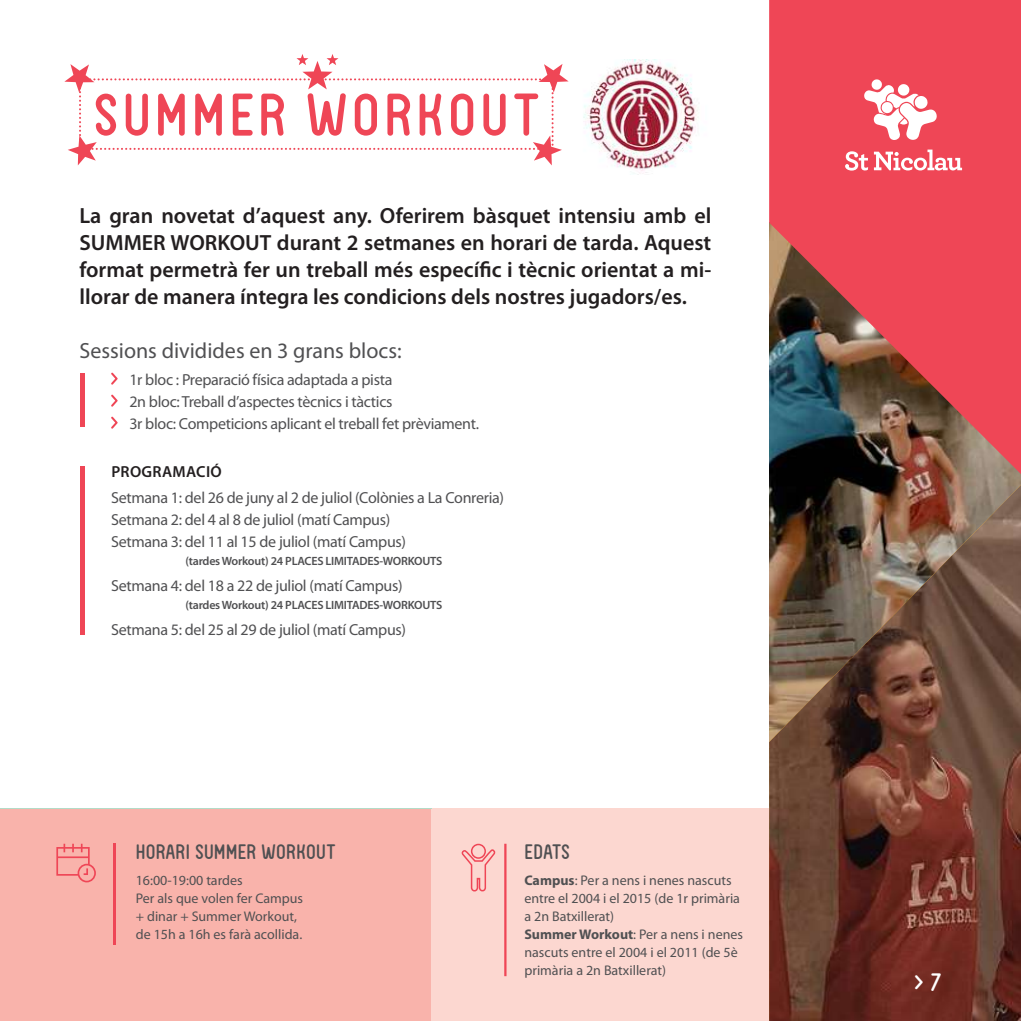
<style>
.page{position:relative;width:1021px;height:1021px;background:#fff}
.page>*{position:absolute;margin:0;border:0;box-sizing:border-box;transform-origin:0 0}
.t1{font:57.4px "FV Almelo";letter-spacing:.08em;color:#ef4656}
.t2{font:24px "FV Almelo";color:#fff}
.t3{font:600 22px/27px "Myriad Pro";color:#231f20;text-align:justify}
.t4{font:22px "Myriad Pro";color:#505052}
.t5{font:20px "FV Almelo";letter-spacing:.02em;color:#505052}
.t6{font:16px/22px "Myriad Pro";letter-spacing:-.02em;color:#505052}
.t7{font:600 16px "Myriad Pro";letter-spacing:.02em;color:#231f20}
.t8{font:14px/18px "Myriad Pro";color:#505052}
.t9{font:600 12px "Myriad Pro";letter-spacing:-.02em;color:#505052}
.s1{font-weight:700}
</style>
<div class="page">
<div style="left:0;top:808px;width:431px;height:212px;background:#f9b3ab"></div>
<div style="left:431px;top:808px;width:338px;height:212px;background:#fcd7d0"></div>
<img style="left:769px;top:474px;width:251px;height:11px">
<svg style="left:769px;top:0;width:251px;height:474px;background:#c24951"></svg>
<img style="left:769px;top:485px;width:251px;height:535px">
<svg style="left:56px;top:843px;width:40px;height:39px"></svg>
<hr style="left:114px;top:843px;width:2px;height:101px;background:#ef4656">
<img style="left:769px;top:743px;width:1px;height:65px">
<img style="left:769px;top:808px;width:1px;height:212px">
<svg style="left:111px;top:373px;width:7px;height:11px"></svg>
<svg style="left:111px;top:395px;width:7px;height:11px"></svg>
<svg style="left:111px;top:417px;width:7px;height:11px"></svg>
<svg style="left:461px;top:843px;width:35px;height:49px"></svg>
<div style="left:80px;top:373px;width:5px;height:54px;background:#ef4656"></div>
<div style="left:80px;top:466px;width:5px;height:168px;background:#ef4656"></div>
<img style="left:568px;top:60px;width:130px;height:113px">
<hr style="left:504px;top:843px;width:2px;height:133px;background:#ef4656">
<svg style="left:64px;top:54px;width:504px;height:111px"></svg>
<svg style="left:863px;top:79px;width:73px;height:61px"></svg>
<svg style="left:845px;top:150px;width:117px;height:21px"></svg>
<h1 class="t1" style="left:93px;top:81px;width:448px">SUMMER WORKOUT</h1>
<p class="t3" style="left:79px;top:202px;width:633px">La gran novetat d’aquest any. Oferirem bàsquet intensiu amb el SUMMER WORKOUT durant 2 setmanes en horari de tarda. Aquest format permetrà fer un treball més específic i tècnic orientat a mi&shy;llorar de manera íntegra les condicions dels nostres jugadors/es.</p>
<h3 class="t4" style="left:79px;top:339px;width:324px">Sessions dividides en 3 grans blocs:</h3>
<p class="t6" style="left:129px;top:368px;width:351px">1r bloc : Preparació física adaptada a pista<br>2n bloc: Treball d’aspectes tècnics i tàctics<br>3r bloc: Competicions aplicant el treball fet prèviament.</p>
<p class="t7" style="left:111px;top:462px;width:112px">PROGRAMACIÓ</p>
<p class="t6" style="left:111px;top:486px;width:394px">Setmana 1: del 26 de juny al 2 de juliol (Colònies a La Conreria)<br>Setmana 2: del 4 al 8 de juliol (matí Campus)<br>Setmana 3: del 11 al 15 de juliol (matí Campus)</p>
<p class="t9" style="left:185px;top:554px;width:258px">(tardes Workout) 24 PLACES LIMITADES-WORKOUTS</p>
<p class="t6" style="left:111px;top:574px;width:293px">Setmana 4: del 18 a 22 de juliol (matí Campus)</p>
<p class="t9" style="left:185px;top:598px;width:258px">(tardes Workout) 24 PLACES LIMITADES-WORKOUTS</p>
<p class="t6" style="left:111px;top:618px;width:296px">Setmana 5: del 25 al 29 de juliol (matí Campus)</p>
<p class="t5" style="left:136px;top:839px;width:201px">HORARI SUMMER WORKOUT</p>
<p class="t8" style="left:136px;top:871px;width:169px">16:00-19:00 tardes<br>Per als que volen fer Campus + dinar + Summer Workout, de 15h a 16h es farà acollida.</p>
<p class="t5" style="left:524px;top:840px;width:47px">EDATS</p>
<p class="t8" style="left:524px;top:871px;width:220px"><span class="s1">Campus</span>: Per a nens i nenes nascuts entre el 2004 i el 2015 (de 1r primària a 2n Batxillerat)<br><span class="s1">Summer Workout</span>: Per a nens i nenes nascuts entre el 2004 i el 2011 (de 5è primària a 2n Batxillerat)</p>
<h2 class="t2" style="left:914px;top:967px;width:29px">&gt; 7</h2>
</div>
